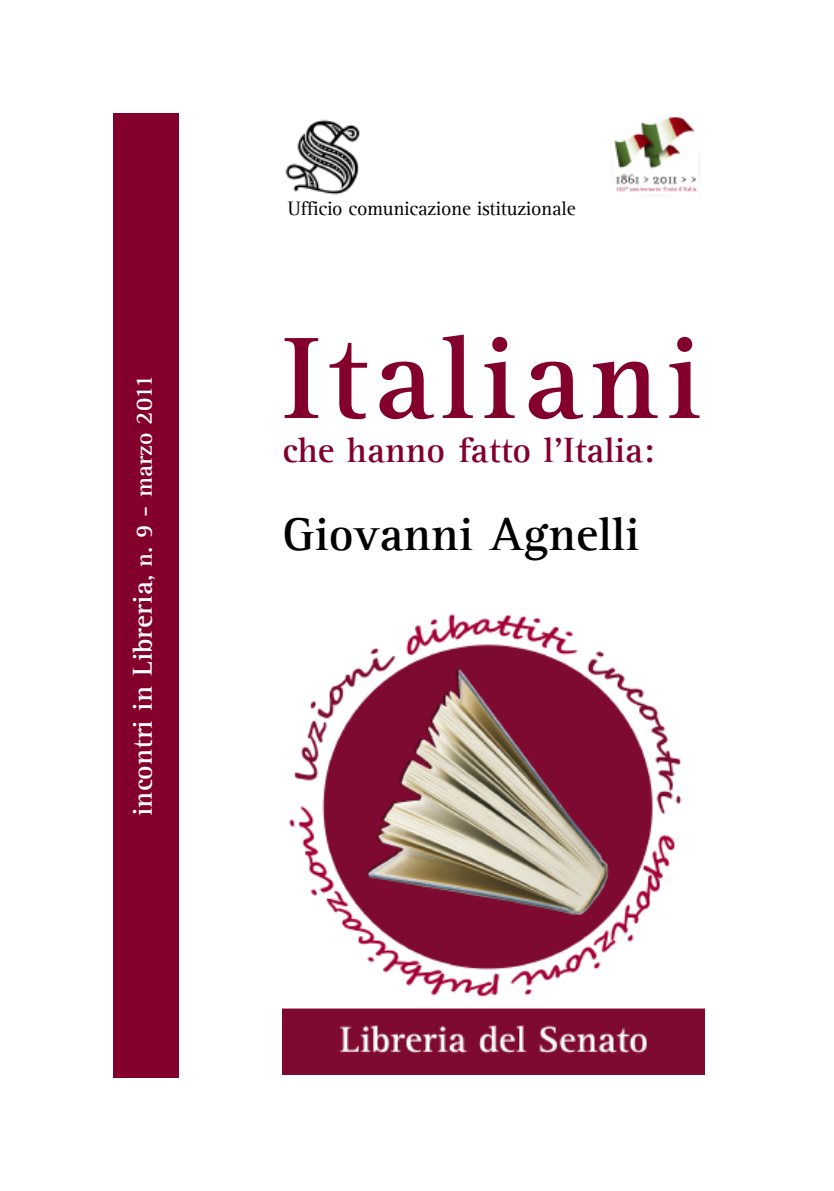
<style>
.page{position:relative;width:834px;height:1191px;background:#fff}
.page>*{position:absolute;margin:0;border:0;box-sizing:border-box;transform-origin:0 0}
.t1{font:700 120px "Agfa Rotis Serif";letter-spacing:.055em;color:#83002d}
.t2{font:700 48px "Agfa Rotis Serif";color:#000}
.t3{font:700 36px "Agfa Rotis Serif";color:#83002d}
.t4{font:700 28px "Agfa Rotis Serif";color:#fff}
.t5{font:20px "Agfa Rotis Serif";letter-spacing:-.015em;color:#000}
.s1{font-size:24px}
</style>
<div class="page">
<div style="left:113px;top:113px;width:66px;height:964px;background:#83002d"></div>
<img style="left:285px;top:119px;width:75px;height:76px">
<img style="left:282px;top:614px;width:422px;height:460px">
<img style="left:613px;top:117px;width:87px;height:79px">
<h3 class="t4" style="left:126px;top:816px;width:442px;rotate:-90deg">incontri in Libreria<span class="s1">, n. 9 - marzo 2011</span></h3>
<p class="t5" style="left:288px;top:197px;width:289px">Ufficio comunicazione istituzionale</p>
<h1 class="t1" style="left:282px;top:308px;width:420px">Italiani</h1>
<h3 class="t3" style="left:282px;top:429px;width:373px">che hanno fatto l’Italia:</h3>
<h2 class="t2" style="left:282px;top:506px;width:358px">Giovanni Agnelli</h2>
</div>
